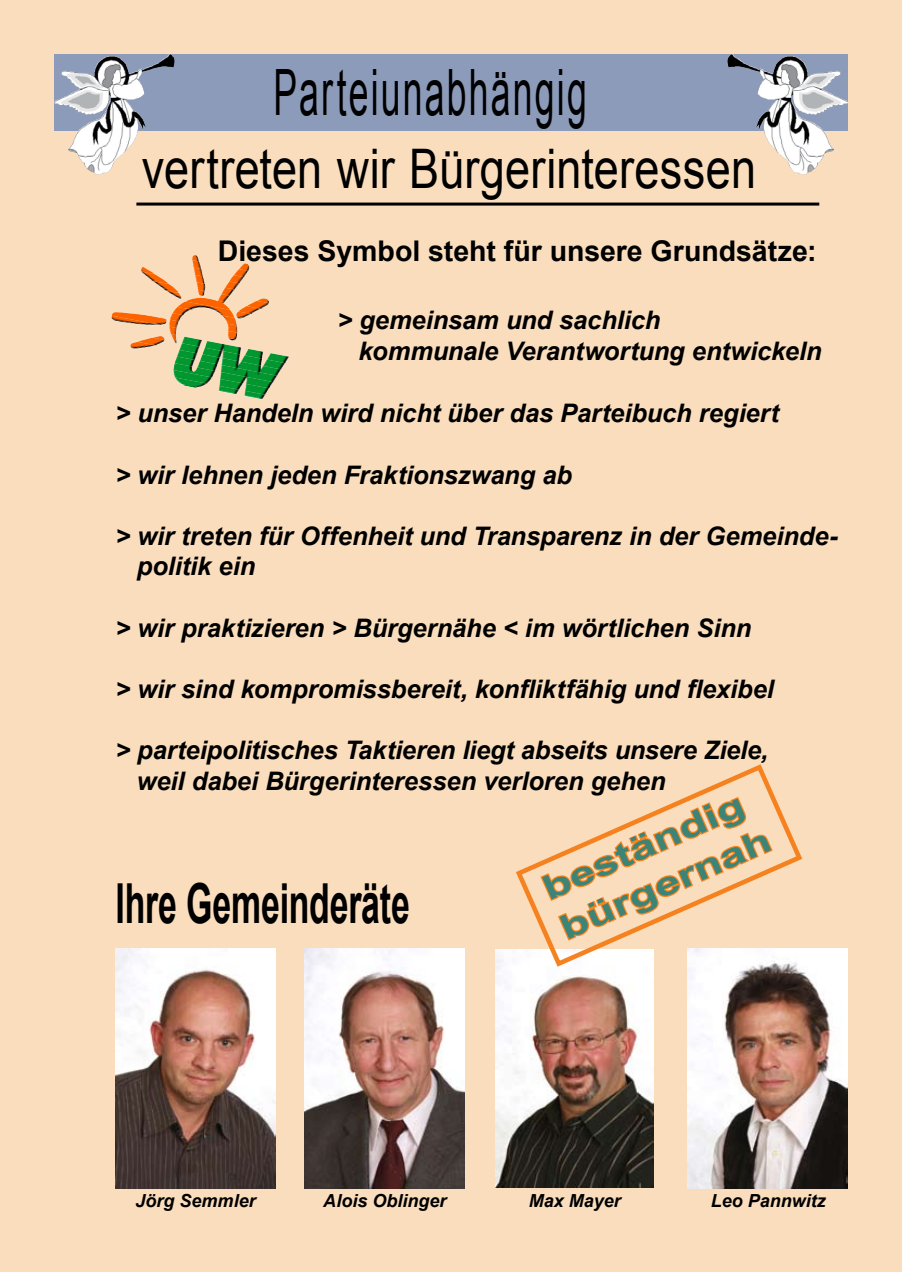
<style>
.page{position:relative;width:902px;height:1272px;background:#fff}
.page>*{position:absolute;margin:0;border:0;box-sizing:border-box;transform-origin:0 0}
.t1{font:63.9px "Arial";letter-spacing:.06em;color:#000;scale:.56 1}
.t2{font:700 55.2px "Arial";letter-spacing:-.005em;color:#000;scale:.61 1}
.t3{font:54.6px "Arial";letter-spacing:.005em;color:#000;scale:.82 1}
.t4{font:700 33.3px/43.3px "Arial";color:#3c8476;scale:1.37 1}
.t5{font:700 28.5px "Arial";color:#000}
.t6{font:italic 700 25.5px/30.6px "Arial";letter-spacing:-.005em;color:#000}
.t7{font:italic 700 18px "Arial";color:#000}
</style>
<div class="page">
<div style="left:0;top:0;width:901px;height:1271px;background:#faddbc"></div>
<div style="left:54px;top:54px;width:793px;height:77px;background:#8b9bb9"></div>
<hr style="left:136px;top:202px;width:683px;height:3px;background:#000">
<img style="left:67px;top:54px;width:107px;height:120px">
<img style="left:727px;top:54px;width:120px;height:120px">
<img style="left:193px;top:263px;width:57px;height:5px">
<img style="left:194px;top:268px;width:56px;height:6px">
<img style="left:169px;top:274px;width:81px;height:70px">
<img style="left:115px;top:948px;width:160px;height:240px">
<img style="left:305px;top:948px;width:159px;height:240px">
<img style="left:687px;top:948px;width:160px;height:240px">
<img style="left:495px;top:949px;width:158px;height:238px">
<svg style="left:513px;top:764px;width:292px;height:205px"></svg>
<h1 class="t1" style="left:273px;top:50px;width:561px">Parteiunabhängig</h1>
<h3 class="t3" style="left:142px;top:133px;width:750px">vertreten wir Bürgerinteressen</h3>
<p class="t5" style="left:218px;top:232px;width:600px">Dieses Symbol steht für unsere Grundsätze:</p>
<p class="t6" style="left:358px;top:306px;width:464px;text-indent:-21px">&gt; gemeinsam und sachlich<br>kommunale Verantwortung entwickeln</p>
<p class="t6" style="left:115px;top:399px;width:665px">&gt; unser Handeln wird nicht über das Parteibuch regiert</p>
<p class="t6" style="left:115px;top:460px;width:458px">&gt; wir lehnen jeden Fraktionszwang ab</p>
<p class="t6" style="left:137px;top:521px;width:702px;text-indent:-21px">&gt; wir treten für Offenheit und Transparenz in der Gemeinde&shy;politik ein</p>
<p class="t6" style="left:115px;top:613px;width:637px">&gt; wir praktizieren &gt; Bürgernähe &lt; im wörtlichen Sinn</p>
<p class="t6" style="left:115px;top:674px;width:660px">&gt; wir sind kompromissbereit, konfliktfähig und flexibel</p>
<p class="t6" style="left:137px;top:735px;width:633px;text-indent:-21px">&gt; parteipolitisches Taktieren liegt abseits unsere Ziele, weil dabei Bürgerinteressen verloren gehen</p>
<h2 class="t2" style="left:115px;top:866px;width:484px">Ihre Gemeinderäte</h2>
<h3 class="t4" style="left:536px;top:871px;width:167px;rotate:-24deg">beständig bürgernah</h3>
<p class="t7" style="left:135px;top:1188px;width:122px">Jörg Semmler</p>
<p class="t7" style="left:323px;top:1188px;width:125px">Alois Oblinger</p>
<p class="t7" style="left:528px;top:1188px;width:94px">Max Mayer</p>
<p class="t7" style="left:710px;top:1188px;width:117px">Leo Pannwitz</p>
</div>
